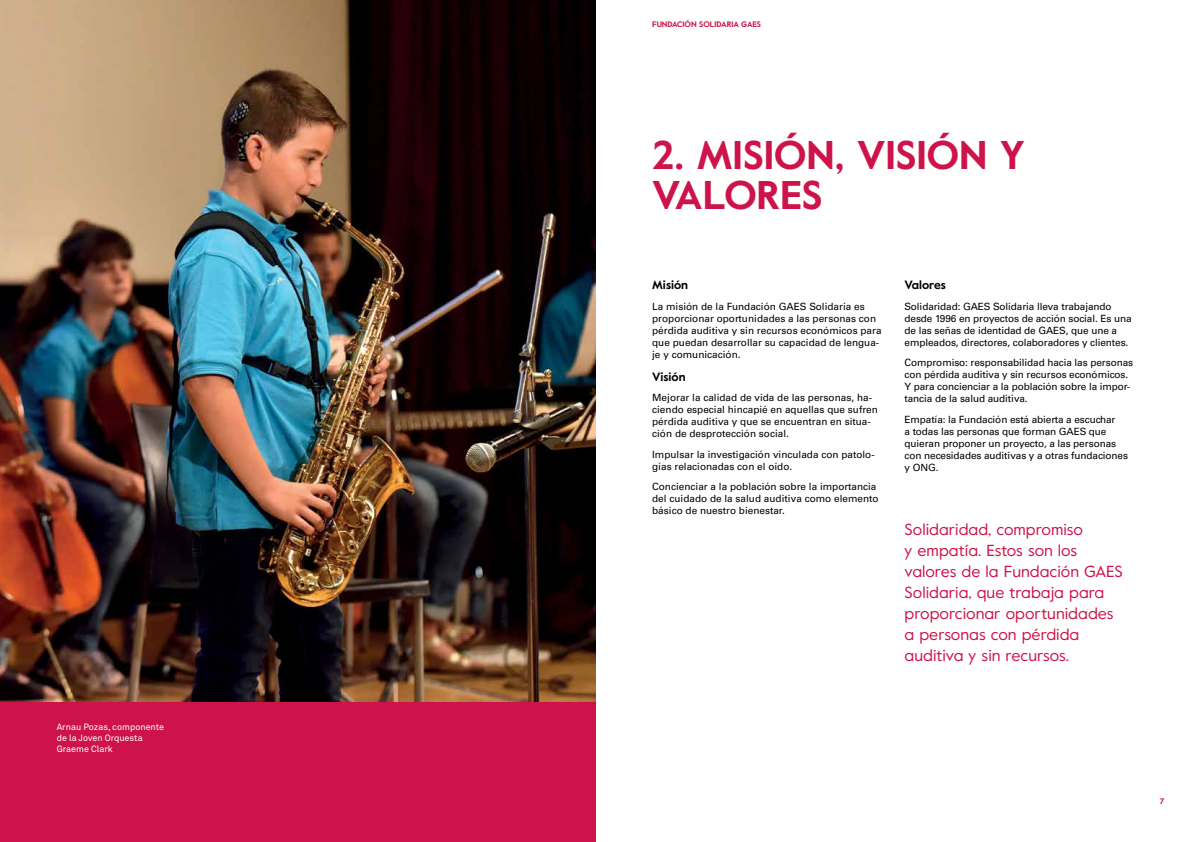
<style>
.page{position:relative;width:1191px;height:842px;background:#fff}
.page>*{position:absolute;margin:0;border:0;box-sizing:border-box;transform-origin:0 0}
.t1{font:700 40px/40px "Value";color:#cd1349}
.t2{font:16px/21px "Value";color:#cd1349}
.t3{font:700 12px "Value";color:#000}
.t4{font:10px/12px "Univers LT Pro 55 Roman";color:#000}
.t5{font:9px/11px "Akkurat Pro";color:#fff}
.t6{font:700 8px "Value";color:#cd1349}
</style>
<div class="page">
<div style="left:0;top:701px;width:595px;height:141px;background:#cd1349"></div>
<img style="left:0;top:0;width:595px;height:701px">
<p class="t5" style="left:57px;top:721px;width:109px">Arnau Pozas, componente de la Joven Orquesta<br>Graeme Clark</p>
<p class="t6" style="left:652px;top:19px;width:110px">FUNDACIÓN SOLIDARIA GAES</p>
<h1 class="t1" style="left:652px;top:135px;width:374px">2. MISIÓN, VISIÓN Y<br>VALORES</h1>
<p class="t3" style="left:652px;top:277px;width:37px">Misión</p>
<p class="t4" style="left:652px;top:300px;width:231px">La misión de la Fundación GAES Solidaria es proporcionar oportunidades a las personas con pérdida auditiva y sin recursos económicos para que puedan desarrollar su capacidad de lengua&shy;je y comunicación.</p>
<p class="t3" style="left:652px;top:368px;width:35px">Visión</p>
<p class="t4" style="left:652px;top:391px;width:227px">Mejorar la calidad de vida de las personas, ha&shy;ciendo especial hincapié en aquellas que sufren pérdida auditiva y que se encuentran en situa&shy;ción de desprotección social.</p>
<p class="t4" style="left:652px;top:448px;width:224px">Impulsar la investigación vinculada con patolo&shy;gías relacionadas con el oído.</p>
<p class="t4" style="left:652px;top:480px;width:228px">Concienciar a la población sobre la importancia del cuidado de la salud auditiva como elemento básico de nuestro bienestar.</p>
<p class="t3" style="left:904px;top:277px;width:43px">Valores</p>
<p class="t4" style="left:904px;top:300px;width:228px">Solidaridad: GAES Solidaria lleva trabajando desde 1996 en proyectos de acción social. Es una de las señas de identidad de GAES, que une a empleados, directores, colaboradores y clientes.</p>
<p class="t4" style="left:904px;top:356px;width:230px">Compromiso: responsabilidad hacia las personas con pérdida auditiva y sin recursos económicos.<br>Y para concienciar a la población sobre la impor&shy;tancia de la salud auditiva.</p>
<p class="t4" style="left:904px;top:413px;width:225px">Empatía: la Fundación está abierta a escuchar<br>a todas las personas que forman GAES que quieran proponer un proyecto, a las personas con necesidades auditivas y a otras fundaciones y ONG.</p>
<h2 class="t2" style="left:904px;top:518px;width:220px">Solidaridad, compromiso<br>y empatía. Estos son los valores de la Fundación GAES<br>Solidaria, que trabaja para proporcionar oportunidades a personas con pérdida auditiva y sin recursos.</h2>
<p class="t6" style="left:1159px;top:796px;width:6px">7</p>
</div>
